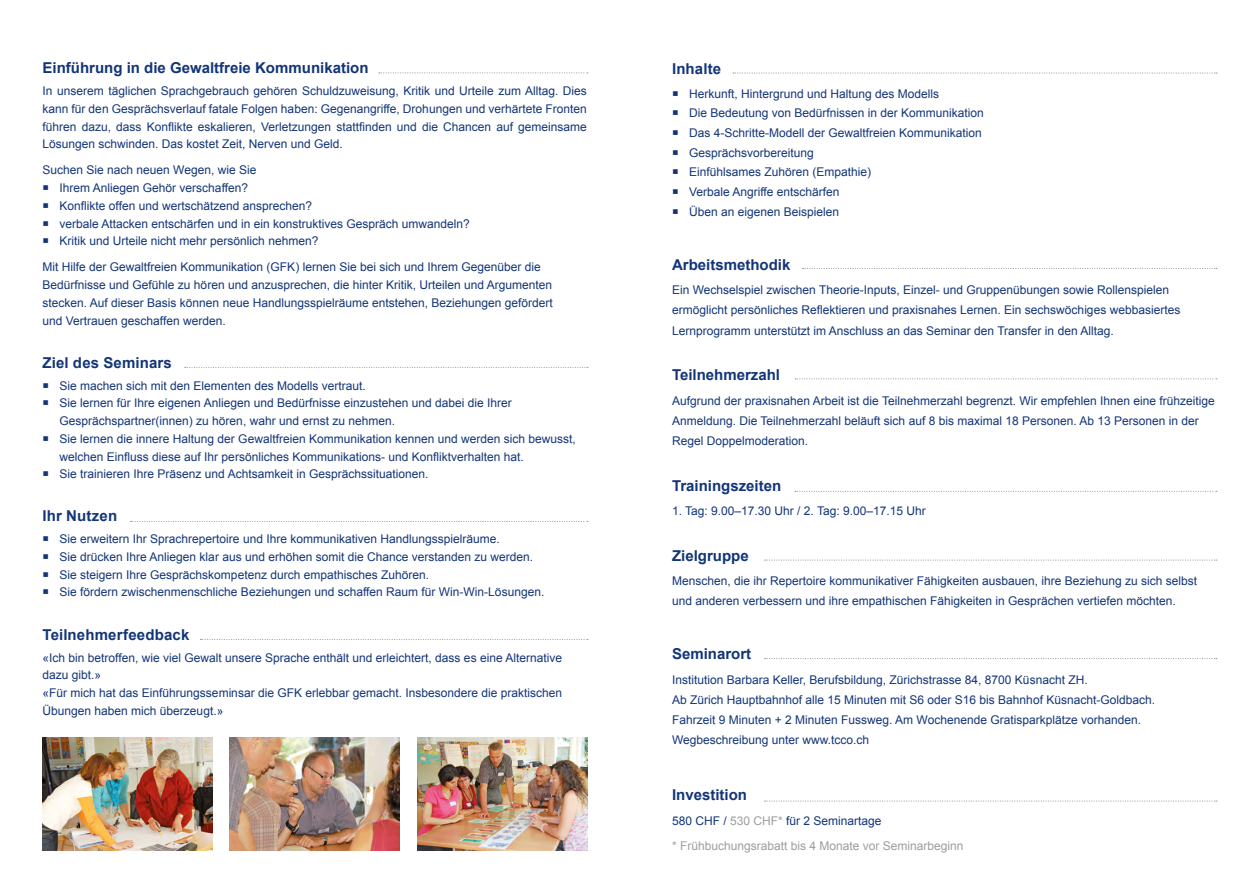
<style>
.page{position:relative;width:1259px;height:893px;background:#fff}
.page>*{position:absolute;margin:0;border:0;box-sizing:border-box;transform-origin:0 0}
.t1{font:700 15px "Arial";color:#133578}
.t2{font:12px/17.7px "Arial";color:#133578}
.t3{font:12px/25.7px "Arial";color:#9d9d9c}
.s1{color:#133578}
</style>
<div class="page">
<svg style="left:379px;top:72px;width:209px;height:1px"></svg>
<svg style="left:185px;top:367px;width:403px;height:1px"></svg>
<svg style="left:130px;top:521px;width:458px;height:1px"></svg>
<svg style="left:200px;top:639px;width:388px;height:1px"></svg>
<svg style="left:733px;top:72px;width:484px;height:2px"></svg>
<svg style="left:802px;top:268px;width:414px;height:1px"></svg>
<svg style="left:795px;top:378px;width:422px;height:1px"></svg>
<svg style="left:795px;top:491px;width:422px;height:1px"></svg>
<svg style="left:764px;top:559px;width:453px;height:2px"></svg>
<svg style="left:764px;top:658px;width:453px;height:1px"></svg>
<svg style="left:764px;top:800px;width:453px;height:2px"></svg>
<img style="left:230px;top:738px;width:170px;height:112px">
<img style="left:417px;top:738px;width:170px;height:112px">
<img style="left:43px;top:738px;width:170px;height:112px">
<p class="t1" style="left:43px;top:58px;width:327px">Einführung in die Gewaltfreie Kommunikation</p>
<p class="t2" style="left:43px;top:82px;width:546px;text-align:justify">In unserem täglichen Sprachgebrauch gehören Schuldzuweisung, Kritik und Urteile zum Alltag. Dies kann für den Gesprächsverlauf fatale Folgen haben: Gegenangriffe, Drohungen und verhärtete Fronten führen dazu, dass Konflikte eskalieren, Verletzungen stattfinden und die Chancen auf gemeinsame Lösungen schwinden. Das kostet Zeit, Nerven und Geld.</p>
<p class="t2" style="left:43px;top:161px;width:215px">Suchen Sie nach neuen Wegen, wie Sie</p>
<p class="t2" style="left:43px;top:179px;width:207px">○ Ihrem Anliegen Gehör verschaffen?</p>
<p class="t2" style="left:43px;top:197px;width:271px">○ Konflikte offen und wertschätzend ansprechen?</p>
<p class="t2" style="left:43px;top:215px;width:429px">○ verbale Attacken entschärfen und in ein konstruktives Gespräch umwandeln?</p>
<p class="t2" style="left:43px;top:228px;width:500px;line-height:26.2px">○ Kritik und Urteile nicht mehr persönlich nehmen?<br>Mit Hilfe der Gewaltfreien Kommunikation (GFK) lernen Sie bei sich und Ihrem Gegenüber die</p>
<p class="t2" style="left:43px;top:276px;width:512px;text-align:justify">Bedürfnisse und Gefühle zu hören und anzusprechen, die hinter Kritik, Urteilen und Argumenten stecken. Auf dieser Basis können neue Handlungsspielräume entstehen, Beziehungen gefördert und Vertrauen geschaffen werden.</p>
<p class="t1" style="left:43px;top:353px;width:131px">Ziel des Seminars</p>
<p class="t2" style="left:43px;top:377px;width:325px">○ Sie machen sich mit den Elementen des Modells vertraut.</p>
<p class="t2" style="left:59px;top:394px;width:454px;text-indent:-17px">○ Sie lernen für Ihre eigenen Anliegen und Bedürfnisse einzustehen und dabei die Ihrer<br>Gesprächspartner(innen) zu hören, wahr und ernst zu nehmen.</p>
<p class="t2" style="left:59px;top:430px;width:518px;text-indent:-17px">○ Sie lernen die innere Haltung der Gewaltfreien Kommunikation kennen und werden sich bewusst, welchen Einfluss diese auf Ihr persönliches Kommunikations- und Konfliktverhalten hat.</p>
<p class="t2" style="left:42px;top:465px;width:387px">○ Sie trainieren Ihre Präsenz und Achtsamkeit in Gesprächssituationen.</p>
<p class="t1" style="left:43px;top:506px;width:76px">Ihr Nutzen</p>
<p class="t2" style="left:43px;top:530px;width:459px">○ Sie erweitern Ihr Sprachrepertoire und Ihre kommunikativen Handlungsspielräume.</p>
<p class="t2" style="left:43px;top:548px;width:492px">○ Sie drücken Ihre Anliegen klar aus und erhöhen somit die Chance verstanden zu werden.</p>
<p class="t2" style="left:43px;top:566px;width:388px">○ Sie steigern Ihre Gesprächskompetenz durch empathisches Zuhören.</p>
<p class="t2" style="left:43px;top:583px;width:503px">○ Sie fördern zwischenmenschliche Beziehungen und schaffen Raum für Win-Win-Lösungen.</p>
<p class="t1" style="left:43px;top:624px;width:148px">Teilnehmerfeedback</p>
<p class="t2" style="left:43px;top:649px;width:521px">«Ich bin betroffen, wie viel Gewalt unsere Sprache enthält und erleichtert, dass es eine Alternative dazu gibt.»<br>«Für mich hat das Einführungsseminsar die GFK erlebbar gemacht. Insbesondere die praktischen Übungen haben mich überzeugt.»</p>
<p class="t1" style="left:672px;top:58px;width:51px">Inhalte</p>
<p class="t2" style="left:672px;top:85px;width:269px">○ Herkunft, Hintergrund und Haltung des Modells</p>
<p class="t2" style="left:672px;top:104px;width:313px">○ Die Bedeutung von Bedürfnissen in der Kommunikation</p>
<p class="t2" style="left:672px;top:124px;width:311px">○ Das 4-Schritte-Modell der Gewaltfreien Kommunikation</p>
<p class="t2" style="left:672px;top:144px;width:143px">○ Gesprächsvorbereitung</p>
<p class="t2" style="left:672px;top:163px;width:201px">○ Einfühlsames Zuhören (Empathie)</p>
<p class="t2" style="left:672px;top:183px;width:169px">○ Verbale Angriffe entschärfen</p>
<p class="t2" style="left:672px;top:203px;width:169px">○ Üben an eigenen Beispielen</p>
<p class="t1" style="left:672px;top:255px;width:120px">Arbeitsmethodik</p>
<p class="t2" style="left:672px;top:280px;width:510px;line-height:20.1px">Ein Wechselspiel zwischen Theorie-Inputs, Einzel- und Gruppenübungen sowie Rollenspielen ermöglicht persönliches Reflektieren und praxisnahes Lernen. Ein sechswöchiges webbasiertes<br>Lernprogramm unterstützt im Anschluss an das Seminar den Transfer in den Alltag.</p>
<p class="t1" style="left:672px;top:365px;width:110px">Teilnehmerzahl</p>
<p class="t2" style="left:672px;top:390px;width:544px;line-height:20.1px">Aufgrund der praxisnahen Arbeit ist die Teilnehmerzahl begrenzt. Wir empfehlen Ihnen eine frühzeitige<br>Anmeldung. Die Teilnehmerzahl beläuft sich auf 8 bis maximal 18 Personen. Ab 13 Personen in der<br>Regel Doppelmoderation.</p>
<p class="t1" style="left:672px;top:475px;width:111px">Trainingszeiten</p>
<p class="t2" style="left:672px;top:502px;width:255px">1. Tag: 9.00–17.30 Uhr / 2. Tag: 9.00–17.15 Uhr</p>
<p class="t1" style="left:672px;top:545px;width:78px">Zielgruppe</p>
<p class="t2" style="left:672px;top:571px;width:526px;line-height:20.1px">Menschen, die ihr Repertoire kommunikativer Fähigkeiten ausbauen, ihre Beziehung zu sich selbst und anderen verbessern und ihre empathischen Fähigkeiten in Gesprächen vertiefen möchten.</p>
<p class="t1" style="left:672px;top:644px;width:81px">Seminarort</p>
<p class="t2" style="left:672px;top:669px;width:484px;line-height:20.1px">Institution Barbara Keller, Berufsbildung, Zürichstrasse 84, 8700 Küsnacht ZH.<br>Ab Zürich Hauptbahnhof alle 15 Minuten mit S6 oder S16 bis Bahnhof Küsnacht-Goldbach.<br>Fahrzeit 9 Minuten + 2 Minuten Fussweg. Am Wochenende Gratisparkplätze vorhanden.<br>Wegbeschreibung unter www.tcco.ch</p>
<p class="t1" style="left:672px;top:785px;width:77px">Investition</p>
<p class="t3" style="left:672px;top:808px;width:293px"><span class="s1">580 CHF /</span> 530 CHF* <span class="s1">für 2 Seminartage<br></span>* Frühbuchungsrabatt bis 4 Monate vor Seminarbeginn</p>
</div>
